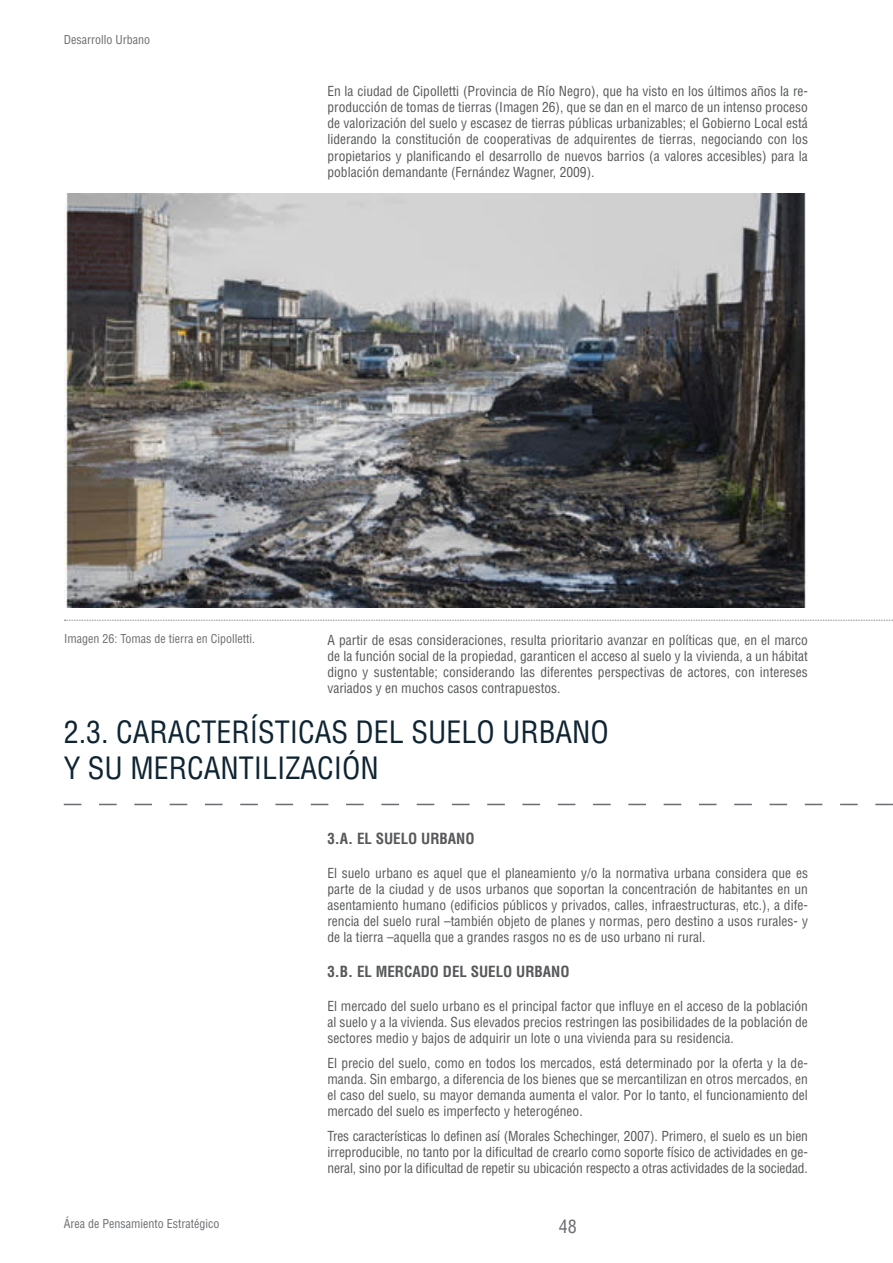
<style>
.page{position:relative;width:893px;height:1263px;background:#fff}
.page>*{position:absolute;margin:0;border:0;box-sizing:border-box;transform-origin:0 0}
.t1{font:condensed 30px/36px "Helvetica";color:#0f2432}
.t2{font:condensed 18px "Helvetica";color:#6c6d70}
.t3{font:700 condensed 15px "Helvetica";color:#57585a}
.t4{font:condensed 13.5px/16.2px "Helvetica";color:#57585a;text-align:justify}
.t5{font:condensed 12px "Helvetica";color:#6c6d70}
</style>
<div class="page">
<img style="left:64px;top:193px;width:742px;height:414px">
<svg style="left:64px;top:620px;width:829px;height:1px"></svg>
<svg style="left:64px;top:804px;width:829px;height:1px"></svg>
<p class="t5" style="left:64px;top:32px;width:88px">Desarrollo Urbano</p>
<p class="t4" style="left:327px;top:83px;width:482px">En la ciudad de Cipolletti (Provincia de Río Negro), que ha visto en los últimos años la re&shy;producción de tomas de tierras (Imagen 26), que se dan en el marco de un intenso proceso de valorización del suelo y escasez de tierras públicas urbanizables; el Gobierno Local está liderando la constitución de cooperativas de adquirentes de tierras, negociando con los propietarios y planificando el desarrollo de nuevos barrios (a valores accesibles) para la población demandante (Fernández Wagner, 2009).</p>
<p class="t5" style="left:64px;top:631px;width:193px">Imagen 26: Tomas de tierra en Cipolletti.</p>
<p class="t4" style="left:327px;top:631px;width:482px">A partir de esas consideraciones, resulta prioritario avanzar en políticas que, en el marco de la función social de la propiedad, garanticen el acceso al suelo y la vivienda, a un hábitat digno y sustentable; considerando las diferentes perspectivas de actores, con intereses variados y en muchos casos contrapuestos.</p>
<h1 class="t1" style="left:64px;top:714px;width:547px">2.3. CARACTERÍSTICAS DEL SUELO URBANO<br>Y SU MERCANTILIZACIÓN</h1>
<p class="t5" style="left:64px;top:1216px;width:157px">Área de Pensamiento Estratégico</p>
<p class="t3" style="left:327px;top:829px;width:149px">3.A. EL SUELO URBANO</p>
<p class="t4" style="left:327px;top:864px;width:482px">El suelo urbano es aquel que el planeamiento y/o la normativa urbana considera que es parte de la ciudad y de usos urbanos que soportan la concentración de habitantes en un asentamiento humano (edificios públicos y privados, calles, infraestructuras, etc.), a dife&shy;rencia del suelo rural –también objeto de planes y normas, pero destino a usos rurales- y de la tierra –aquella que a grandes rasgos no es de uso urbano ni rural.</p>
<p class="t3" style="left:327px;top:962px;width:244px">3.B. EL MERCADO DEL SUELO URBANO</p>
<p class="t4" style="left:327px;top:997px;width:482px">El mercado del suelo urbano es el principal factor que influye en el acceso de la población al suelo y a la vivienda. Sus elevados precios restringen las posibilidades de la población de sectores medio y bajos de adquirir un lote o una vivienda para su residencia.</p>
<p class="t4" style="left:327px;top:1055px;width:482px">El precio del suelo, como en todos los mercados, está determinado por la oferta y la de&shy;manda. Sin embargo, a diferencia de los bienes que se mercantilizan en otros mercados, en el caso del suelo, su mayor demanda aumenta el valor. Por lo tanto, el funcionamiento del mercado del suelo es imperfecto y heterogéneo.</p>
<p class="t4" style="left:327px;top:1128px;width:482px">Tres características lo definen así (Morales Schechinger, 2007). Primero, el suelo es un bien irreproducible, no tanto por la dificultad de crearlo como soporte físico de actividades en ge&shy;neral, sino por la dificultad de repetir su ubicación respecto a otras actividades de la sociedad.</p>
<h2 class="t2" style="left:559px;top:1215px;width:19px">48</h2>
</div>
